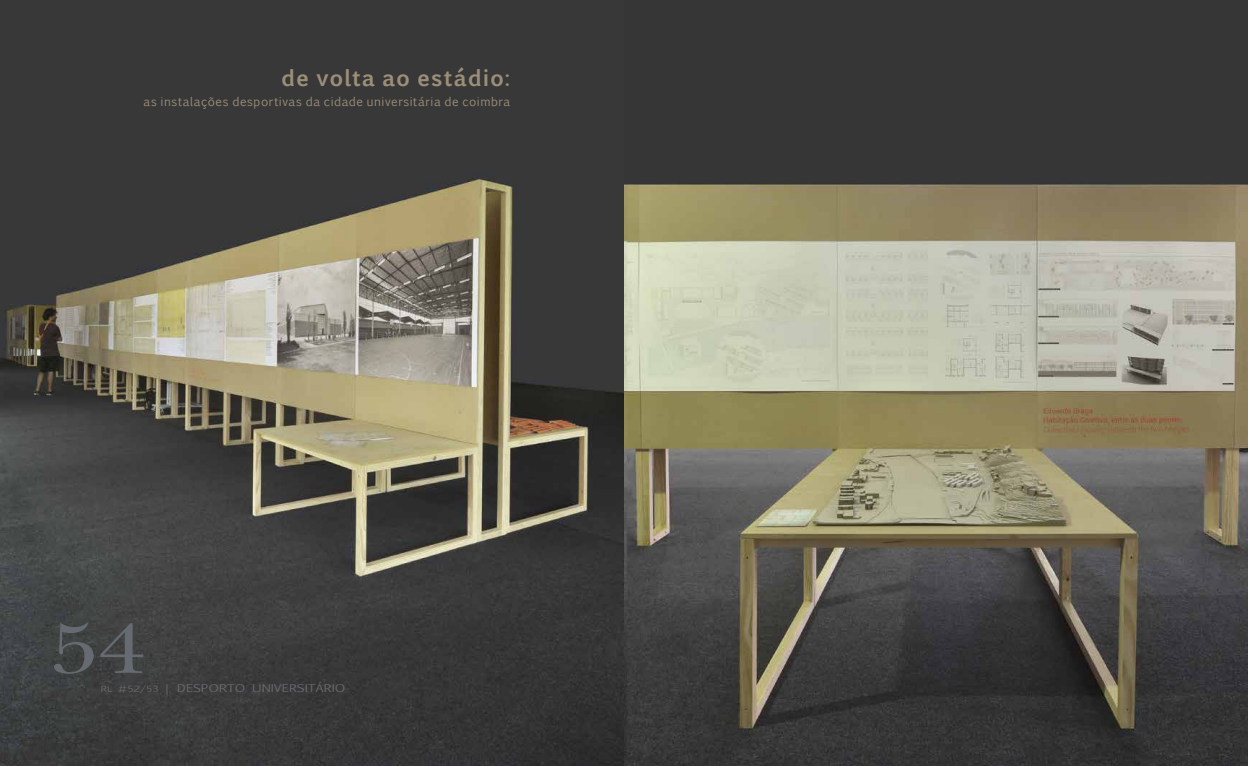
<style>
.page{position:relative;width:1248px;height:766px;background:#fff}
.page>*{position:absolute;margin:0;border:0;box-sizing:border-box;transform-origin:0 0}
.t1{font:73.5px "New Baskerville Std";color:#666a71;scale:1.25 1}
.t2{font:700 22px "Euphemia UCAS";letter-spacing:.035em;color:#9c8f78}
.t3{font:12px "Euphemia UCAS";letter-spacing:.045em;color:#9c8f78}
.t4{font:10.2px "Euphemia UCAS";color:#666a71;scale:1.3 1}
.s1{font-size:8.2px}
</style>
<div class="page">
<img style="left:0;top:0;width:1247px;height:765px">
<h2 class="t2" style="left:281px;top:61px;width:231px">de volta ao estádio:</h2>
<p class="t3" style="left:143px;top:92px;width:368px">as instalações desportivas da cidade universitária de coimbra</p>
<h1 class="t1" style="left:50px;top:606px;width:77px">54</h1>
<p class="t4" style="left:101px;top:680px;width:190px"><span class="s1">RL #52/53</span> | DESPORTO UNIVERSITÁRIO</p>
</div>
